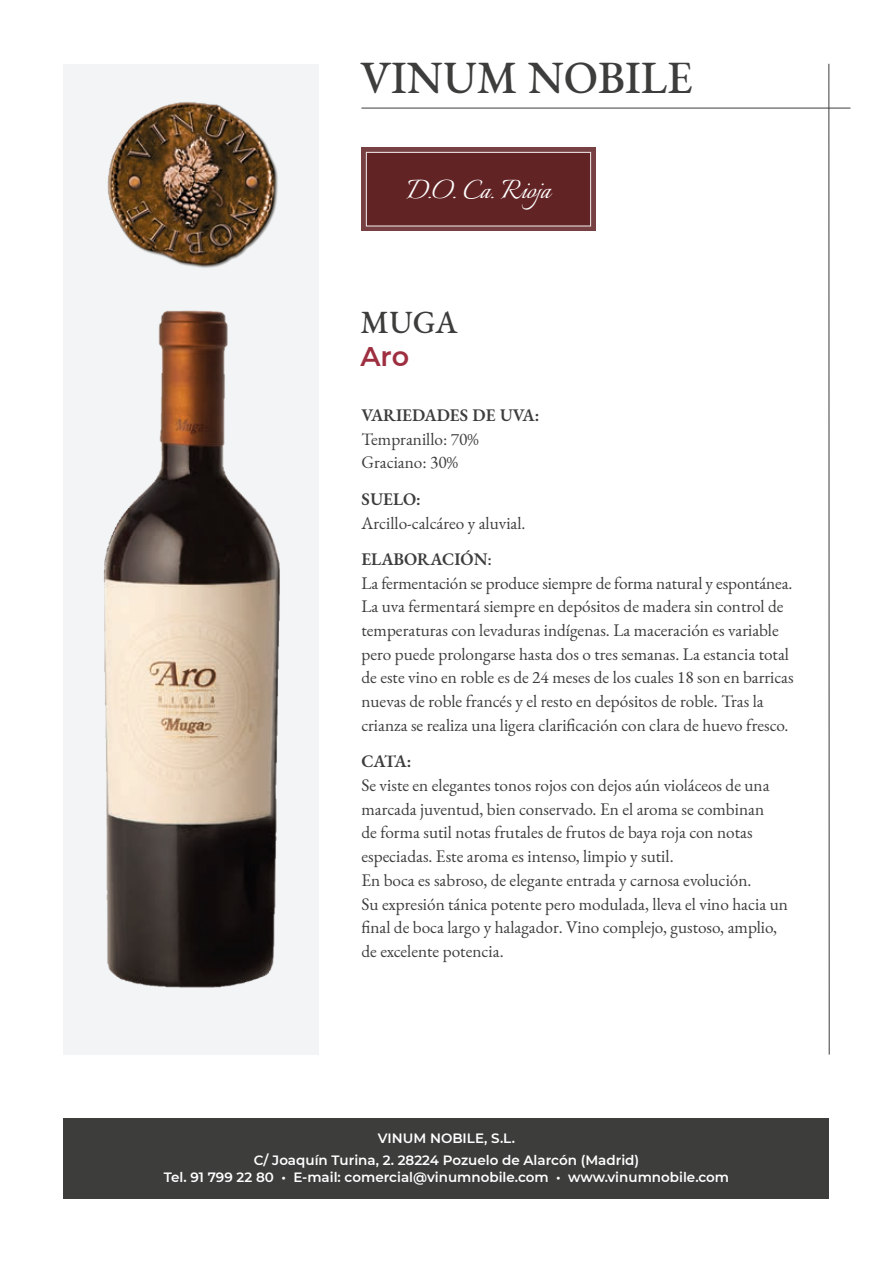
<style>
.page{position:relative;width:893px;height:1263px;background:#fff}
.page>*{position:absolute;margin:0;border:0;box-sizing:border-box;transform-origin:0 0}
.t1{font:500 45px "EB Garamond";color:#3d3d3c}
.t2{font:33.45px "Italianno";color:#fff}
.t3{font:500 31.5px "EB Garamond";color:#3d3d3c}
.t4{font:600 27px "Montserrat";color:#9e2f40}
.t5{font:17.25px/23.7px "EB Garamond";color:#3d3d3c}
.t6{font:600 17.25px "EB Garamond";color:#3d3d3c}
.t7{font:600 13.5px "Montserrat";color:#fff}
.s1{font-weight:500}
</style>
<div class="page">
<div style="left:64px;top:64px;width:255px;height:990px;background:#f3f4f5"></div>
<img style="left:103px;top:310px;width:177px;height:678px">
<div style="left:64px;top:1118px;width:765px;height:81px;background:#3d3d3c"></div>
<hr style="left:829px;top:64px;width:1px;height:990px;background:#3d3d3c">
<hr style="left:361px;top:108px;width:489px;height:1px;background:#3d3d3c">
<svg style="left:361px;top:147px;width:234px;height:84px;fill:#774042"></svg>
<div style="left:366px;top:152px;width:225px;height:75px;background:#5f1e20;border:1px solid #fff"></div>
<img style="left:107px;top:102px;width:171px;height:166px">
<p class="t1" style="left:360px;top:49px;width:334px">VINUM NOBILE</p>
<p class="t2" style="left:406px;top:171px;width:153px">D.O. Ca. Rioja</p>
<p class="t3" style="left:360px;top:302px;width:99px">MUGA</p>
<p class="t4" style="left:360px;top:337px;width:50px">Aro</p>
<p class="t6" style="left:361px;top:404px;width:179px">VARIEDADES DE UVA:</p>
<p class="t5" style="left:361px;top:427px;width:119px">Tempranillo: 70%</p>
<p class="t5" style="left:361px;top:451px;width:98px">Graciano: 30%</p>
<p class="t6" style="left:361px;top:488px;width:61px">SUELO:</p>
<p class="t5" style="left:361px;top:511px;width:166px">Arcillo-calcáreo y aluvial.</p>
<p class="t6" style="left:361px;top:548px;width:132px">ELABORACIÓN<span class="s1">:</span></p>
<p class="t5" style="left:361px;top:571px;width:434px">La fermentación se produce siempre de forma natural y espontánea.<br>La uva fermentará siempre en depósitos de madera sin control de temperaturas con levaduras indígenas. La maceración es variable pero puede prolongarse hasta dos o tres semanas. La estancia total de este vino en roble es de 24 meses de los cuales 18 son en barricas nuevas de roble francés y el resto en depósitos de roble. Tras la crianza se realiza una ligera clarificación con clara de huevo fresco.</p>
<p class="t6" style="left:361px;top:750px;width:52px">CATA:</p>
<p class="t5" style="left:361px;top:773px;width:428px">Se viste en elegantes tonos rojos con dejos aún violáceos de una marcada juventud, bien conservado. En el aroma se combinan<br>de forma sutil notas frutales de frutos de baya roja con notas especiadas. Este aroma es intenso, limpio y sutil.<br>En boca es sabroso, de elegante entrada y carnosa evolución.<br>Su expresión tánica potente pero modulada, lleva el vino hacia un final de boca largo y halagador. Vino complejo, gustoso, amplio, de excelente potencia.</p>
<p class="t7" style="left:378px;top:1129px;width:139px">VINUM NOBILE, S.L.</p>
<p class="t7" style="left:254px;top:1150px;width:387px">C/ Joaquín Turina, 2. 28224 Pozuelo de Alarcón (Madrid)</p>
<p class="t7" style="left:164px;top:1167px;width:567px">Tel. 91 799 22 80 • E-mail: comercial@vinumnobile.com • www.vinumnobile.com</p>
</div>
